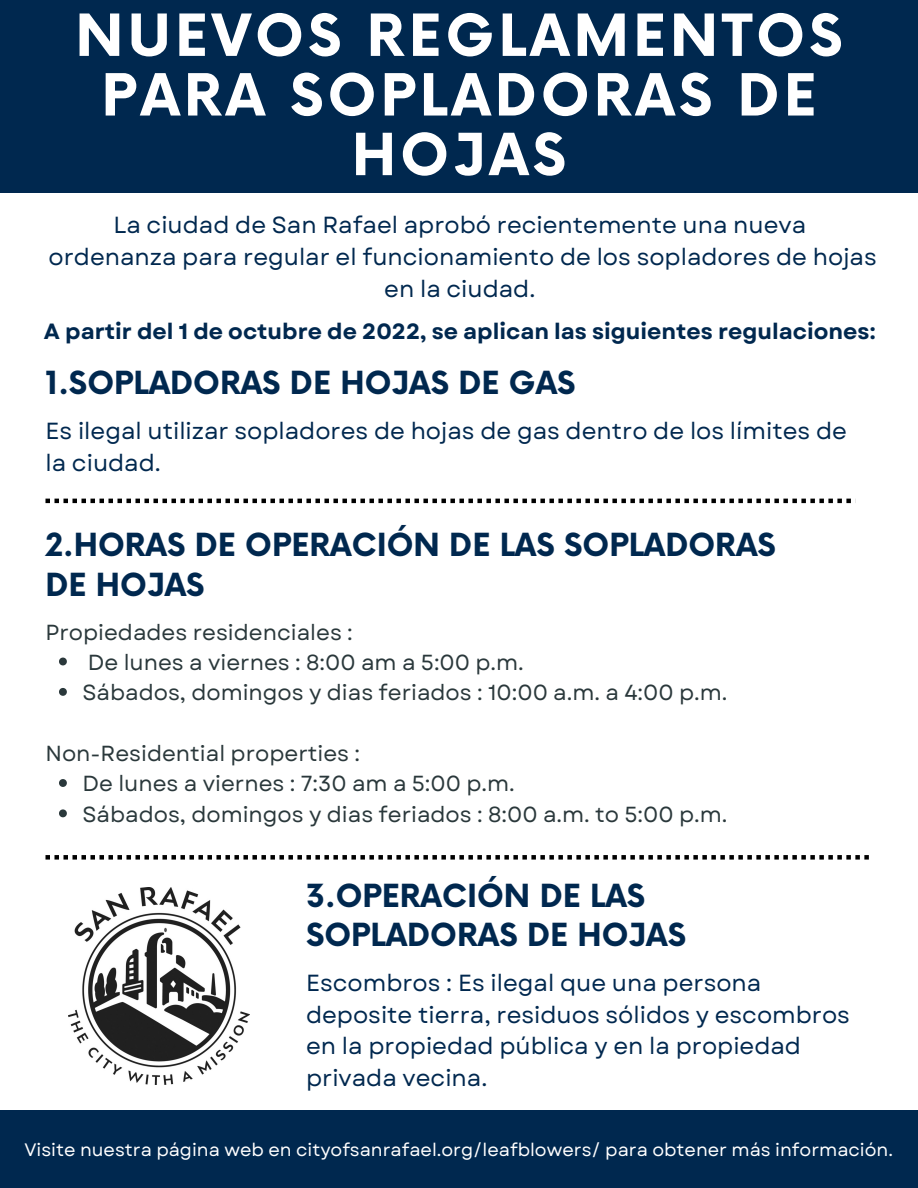
<style>
.page{position:relative;width:918px;height:1188px;background:#fff}
.page>*{position:absolute;margin:0;border:0;box-sizing:border-box;transform-origin:0 0}
.t1{font:700 56.55px/59.7px "Now";letter-spacing:.07em;color:#fff;text-align:center}
.t2{font:700 31.05px/39.3px "Now";color:#00284f}
.t3{font:23.25px/31.5px "Garet";color:#00284f}
.t4{font:700 22.05px "Garet";color:#00284f}
.t5{font:21.75px/30.3px "Garet";color:#2a383b}
.t6{font:18px "Garet";color:#fff}
</style>
<div class="page">
<div style="left:0;top:0;width:918px;height:193px;background:#00284f"></div>
<div style="left:0;top:1111px;width:918px;height:77px;background:#00284f"></div>
<svg style="left:45px;top:499px;width:811px;height:4px"></svg>
<svg style="left:45px;top:855px;width:824px;height:5px"></svg>
<img style="left:69px;top:888px;width:181px;height:197px">
<svg style="left:59px;top:658px;width:8px;height:7px"></svg>
<svg style="left:59px;top:688px;width:8px;height:8px"></svg>
<svg style="left:59px;top:779px;width:8px;height:8px"></svg>
<svg style="left:59px;top:809px;width:8px;height:8px"></svg>
<h1 class="t1" style="left:75px;top:9px;width:769px">NUEVOS REGLAMENTOS<br>PARA SOPLADORAS DE<br>HOJAS</h1>
<p class="t3" style="left:49px;top:209px;width:830px;line-height:32px;text-align:center">La ciudad de San Rafael aprobó recientemente una nueva<br>ordenanza para regular el funcionamiento de los sopladores de hojas en la ciudad.</p>
<p class="t4" style="left:44px;top:315px;width:833px">A partir del 1 de octubre de 2022, se aplican las siguientes regulaciones:</p>
<h2 class="t2" style="left:45px;top:365px;width:532px">1.SOPLADORAS DE HOJAS DE GAS</h2>
<p class="t3" style="left:45px;top:415px;width:803px">Es ilegal utilizar sopladores de hojas de gas dentro de los límites de la ciudad.</p>
<h2 class="t2" style="left:45px;top:527px;width:732px">2.HORAS DE OPERACIÓN DE LAS SOPLADORAS<br>DE HOJAS</h2>
<p class="t5" style="left:45px;top:617px;width:309px">Propiedades residenciales :</p>
<p class="t5" style="left:83px;top:647px;width:646px">De lunes a viernes : 8:00 am a 5:00 p.m.<br>Sábados, domingos y dias feriados : 10:00 a.m. a 4:00 p.m.</p>
<p class="t5" style="left:45px;top:738px;width:316px">Non-Residential properties :</p>
<p class="t5" style="left:83px;top:769px;width:646px">De lunes a viernes : 7:30 am a 5:00 p.m.<br>Sábados, domingos y dias feriados : 8:00 a.m. to 5:00 p.m.</p>
<h2 class="t2" style="left:306px;top:878px;width:382px">3.OPERACIÓN DE LAS<br>SOPLADORAS DE HOJAS</h2>
<p class="t3" style="left:306px;top:967px;width:545px">Escombros : Es ilegal que una persona deposite tierra, residuos sólidos y escombros en la propiedad pública y en la propiedad privada vecina.</p>
<p class="t6" style="left:24px;top:1137px;width:870px">Visite nuestra página web en cityofsanrafael.org/leafblowers/ para obtener más información.</p>
</div>
